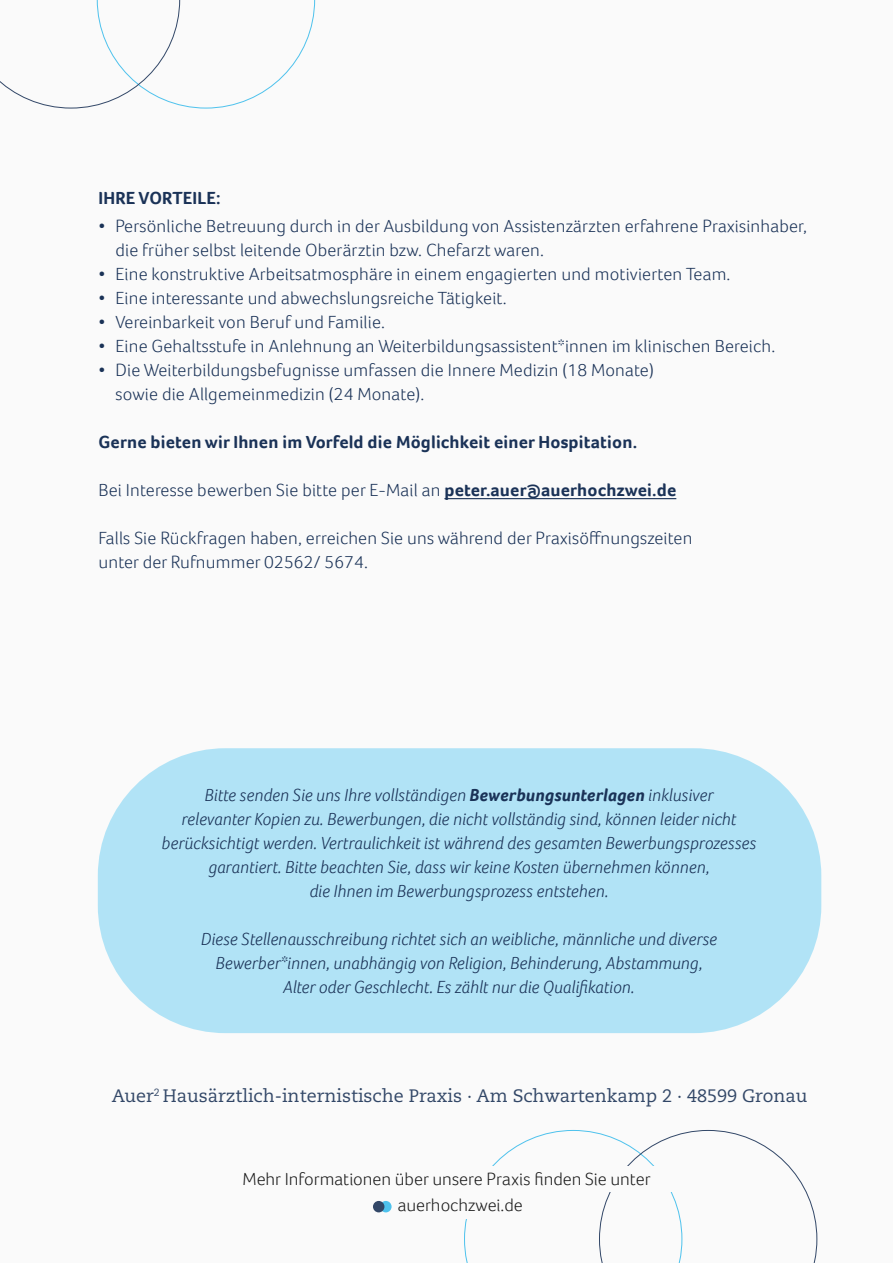
<style>
.page{position:relative;width:893px;height:1263px;background:#fafafa}
.page>*{position:absolute;margin:0;border:0;box-sizing:border-box;transform-origin:0 0}
.t1{font:300 18px/24px "Foco";letter-spacing:.01em;color:#1a3257}
.t2{font:italic 300 18px/24px "Foco";letter-spacing:.01em;color:#1a3257;text-align:center}
.t3{font:700 18px "Foco";letter-spacing:.01em;color:#1a3257}
._04_Kontaktdaten_Bas{font:18px "Caecilia LT Std";color:#1a3257}
._04_Kontaktdaten_Bas-2{font:300 18px "Foco";color:#000}
.s1{font-weight:700}
</style>
<div class="page">
<div style="left:98px;top:748px;width:723px;height:285px;background:#b1e3f6;border-radius:128px"></div>
<hr style="left:444px;top:498px;width:232px;height:1px;background:#1a3257">
<p class="t3" style="left:98px;top:186px;width:124px">IHRE VORTEILE:</p>
<p class="t1" style="left:115px;top:214px;width:693px;text-indent:-17px">• Persönliche Betreuung durch in der Ausbildung von Assistenzärzten erfahrene Praxisinhaber, die früher selbst leitende Oberärztin bzw. Chefarzt waren.</p>
<p class="t1" style="left:98px;top:262px;width:634px">• Eine konstruktive Arbeitsatmosphäre in einem engagierten und motivierten Team.</p>
<p class="t1" style="left:98px;top:286px;width:410px">• Eine interessante und abwechslungsreiche Tätigkeit.</p>
<p class="t1" style="left:98px;top:310px;width:288px">• Vereinbarkeit von Beruf und Familie.</p>
<p class="t1" style="left:98px;top:334px;width:678px">• Eine Gehaltsstufe in Anlehnung an Weiterbildungsassistent*innen im klinischen Bereich.</p>
<p class="t1" style="left:115px;top:358px;width:540px;text-indent:-17px">• Die Weiterbildungsbefugnisse umfassen die Innere Medizin (18 Monate) sowie die Allgemeinmedizin (24 Monate).</p>
<p class="t3" style="left:98px;top:430px;width:540px">Gerne bieten wir Ihnen im Vorfeld die Möglichkeit einer Hospitation.</p>
<p class="t1" style="left:98px;top:478px;width:579px">Bei Interesse bewerben Sie bitte per E-Mail an <span class="s1">peter.auer@auerhochzwei.de</span></p>
<p class="t1" style="left:98px;top:526px;width:596px">Falls Sie Rückfragen haben, erreichen Sie uns während der Praxisöffnungszeiten unter der Rufnummer 02562/ 5674.</p>
<p class="t2" style="left:162px;top:783px;width:596px">Bitte senden Sie uns Ihre vollständigen <span class="s1">Bewerbungsunterlagen</span> inklusiver<br>relevanter Kopien zu. Bewerbungen, die nicht vollständig sind, können leider nicht berücksichtigt werden. Vertraulichkeit ist während des gesamten Bewerbungsprozesses garantiert. Bitte beachten Sie, dass wir keine Kosten übernehmen können,<br>die Ihnen im Bewerbungsprozess entstehen.</p>
<p class="t2" style="left:201px;top:927px;width:518px">Diese Stellenausschreibung richtet sich an weibliche, männliche und diverse<br>Bewerber*innen, unabhängig von Religion, Behinderung, Abstammung,<br>Alter oder Geschlecht. Es zählt nur die Qualifikation.</p>
<p class="_04_Kontaktdaten_Bas" style="left:112px;top:1086px;width:697px">Auer<sup>2</sup> Hausärztlich-internistische Praxis · Am Schwartenkamp 2 · 48599 Gronau</p>
<p class="_04_Kontaktdaten_Bas-2" style="left:242px;top:1167px;width:410px">Mehr Informationen über unsere Praxis finden Sie unter</p>
<p class="_04_Kontaktdaten_Bas-2" style="left:398px;top:1193px;width:126px">auerhochzwei.de</p>
</div>
